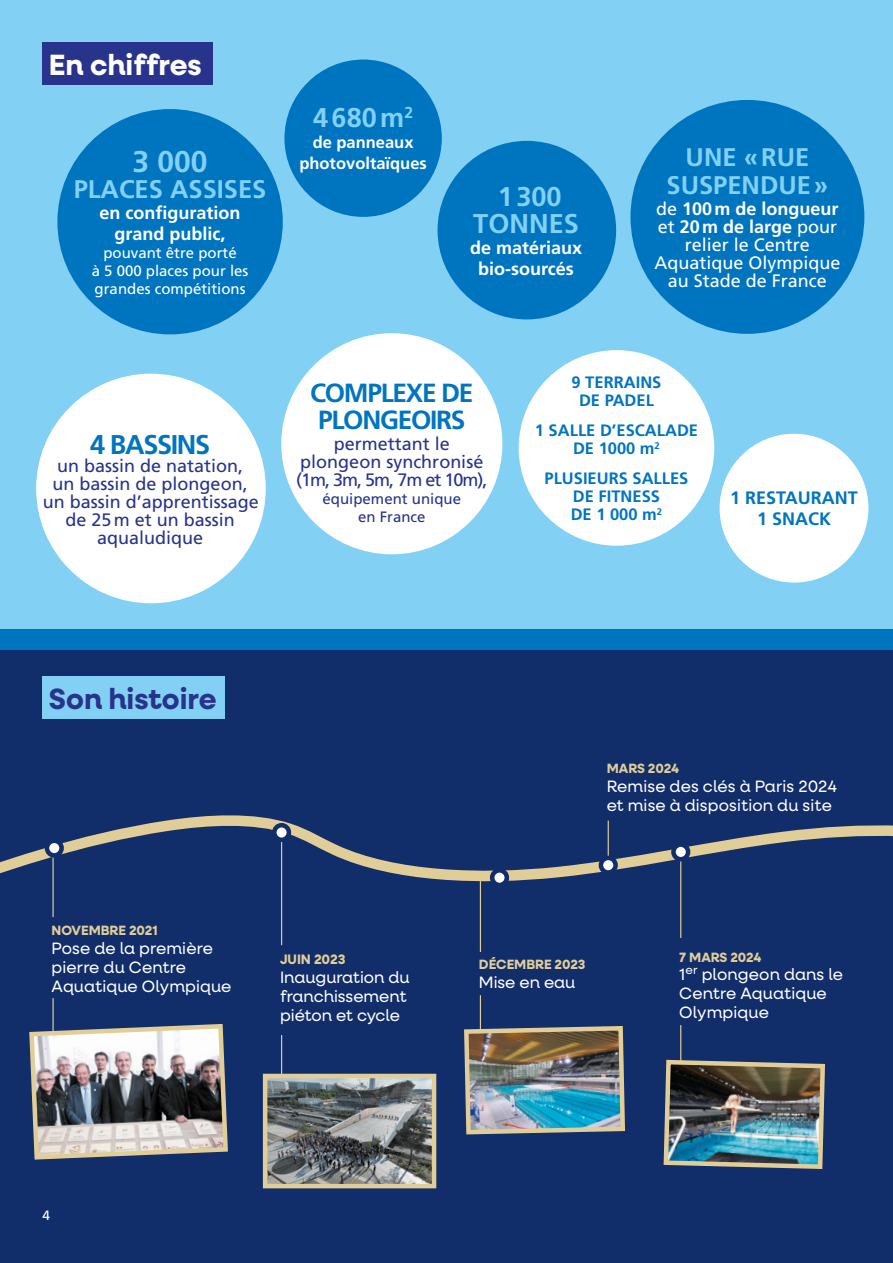
<style>
.page{position:relative;width:893px;height:1263px;background:#fff}
.page>*{position:absolute;margin:0;border:0;box-sizing:border-box;transform-origin:0 0}
.t1{font:700 30px "Frutiger LT Pro";color:#83d0f5}
.t2{font:700 29.4px "Neulis Neue";color:#28348b}
.t3{font:700 29.4px "Neulis Neue";color:#fff}
.t4{font:700 27.15px/27.2px "Frutiger LT Pro";color:#83d0f5;text-align:center}
.t5{font:700 27.15px "Frutiger LT Pro";letter-spacing:-.05em;color:#0075bf}
.t6{font:700 26.25px/27px "Frutiger LT Pro";letter-spacing:-.05em;color:#0075bf;text-align:center}
.t7{font:700 25.5px/27.2px "Frutiger LT Pro";color:#83d0f5;text-align:center}
.t8{font:18px/18px "Frutiger LT Pro";color:#28348b;text-align:center}
.t9{font:18px/18px "Frutiger LT Pro";color:#fff;text-align:center}
.t10{font:700 18px/21px "Frutiger LT Pro";color:#fff;text-align:center}
.t11{font:700 18px/21px "Frutiger LT Pro";color:#0075bf;text-align:center}
.t12{font:16.5px/18.9px "Neulis Neue";letter-spacing:.01em;color:#fff}
.t13{font:700 16.5px/18px "Frutiger LT Pro";color:#0075bf;text-align:center}
.t14{font:700 16.5px "Frutiger LT Pro";color:#fff}
.t15{font:15px/18px "Frutiger LT Pro";color:#fff;text-align:center}
.t16{font:15px/18px "Frutiger LT Pro";color:#28348b;text-align:center}
.t17{font:700 13.8px "Neulis Neue";letter-spacing:-.005em;color:#e1cd97}
.t18{font:700 13.5px "Neulis Neue";color:#e1cd97}
.t19{font:13.5px "Frutiger LT Pro";color:#fff}
.s1{font-weight:700}
</style>
<div class="page">
<div style="left:0;top:0;width:893px;height:696px;background:#83d0f5"></div>
<div style="left:43px;top:43px;width:170px;height:42px;background:#28348b"></div>
<div style="left:57px;top:109px;width:226px;height:225px;background:#0075bf;border-radius:50%"></div>
<div style="left:36px;top:374px;width:230px;height:229px;background:#fff;border-radius:50%"></div>
<div style="left:281px;top:333px;width:221px;height:221px;background:#fff;border-radius:50%"></div>
<div style="left:284px;top:60px;width:158px;height:157px;background:#0075bf;border-radius:50%"></div>
<div style="left:630px;top:100px;width:234px;height:234px;background:#0075bf;border-radius:50%"></div>
<div style="left:0;top:629px;width:893px;height:22px;background:#0075bf"></div>
<div style="left:519px;top:350px;width:195px;height:196px;background:#fff;border-radius:50%"></div>
<div style="left:720px;top:434px;width:148px;height:149px;background:#fff;border-radius:50%"></div>
<div style="left:0;top:651px;width:893px;height:612px;background:#112d6a"></div>
<svg style="left:0;top:815px;width:893px;height:99px"></svg>
<hr style="left:52px;top:848px;width:2px;height:69px;background:#e1cd97">
<hr style="left:52px;top:998px;width:2px;height:110px;background:#e1cd97">
<svg style="left:47px;top:841px;width:15px;height:14px"></svg>
<div style="left:45px;top:838px;width:19px;height:20px;border:4px solid #112d6a;border-radius:50%"></div>
<hr style="left:281px;top:832px;width:1px;height:113px;background:#e1cd97">
<hr style="left:281px;top:1035px;width:1px;height:134px;background:#e1cd97">
<svg style="left:274px;top:825px;width:15px;height:15px"></svg>
<div style="left:272px;top:823px;width:19px;height:19px;border:4px solid #112d6a;border-radius:50%"></div>
<hr style="left:480px;top:875px;width:1px;height:77px;background:#e1cd97">
<hr style="left:480px;top:995px;width:1px;height:85px;background:#e1cd97">
<svg style="left:492px;top:870px;width:15px;height:15px"></svg>
<div style="left:490px;top:868px;width:19px;height:19px;border:4px solid #112d6a;border-radius:50%"></div>
<hr style="left:608px;top:821px;width:1px;height:41px;background:#e1cd97">
<svg style="left:601px;top:858px;width:15px;height:14px"></svg>
<div style="left:599px;top:856px;width:19px;height:19px;border:4px solid #112d6a;border-radius:50%"></div>
<hr style="left:680px;top:849px;width:1px;height:89px;background:#e1cd97">
<hr style="left:680px;top:1025px;width:1px;height:89px;background:#e1cd97">
<svg style="left:673px;top:845px;width:15px;height:14px"></svg>
<div style="left:671px;top:842px;width:19px;height:19px;border:4px solid #112d6a;border-radius:50%"></div>
<img style="left:29px;top:1021px;width:199px;height:139px">
<img style="left:268px;top:1079px;width:163px;height:104px">
<div style="left:263px;top:1074px;width:173px;height:114px;border:4px solid #e1cd97"></div>
<img style="left:464px;top:1024px;width:161px;height:111px">
<img style="left:663px;top:1057px;width:162px;height:112px">
<div style="left:438px;top:141px;width:178px;height:178px;background:#0075bf;border-radius:50%"></div>
<div style="left:43px;top:676px;width:182px;height:43px;background:#83d0f5"></div>
<h2 class="t3" style="left:49px;top:44px;width:154px">En chiffres</h2>
<h3 class="t4" style="left:313px;top:104px;width:102px">4680m<sup>2</sup></h3>
<p class="t14" style="left:313px;top:133px;width:102px">de panneaux</p>
<h1 class="t1" style="left:133px;top:144px;width:77px">3 000</h1>
<p class="t14" style="left:299px;top:154px;width:129px">photovoltaïques</p>
<h3 class="t7" style="left:74px;top:175px;width:194px">PLACES ASSISES</h3>
<p class="t10" style="left:100px;top:202px;width:143px">en configuration grand public,</p>
<p class="t15" style="left:92px;top:244px;width:158px">pouvant être porté<br>à 5 000 places pour les grandes compétitions</p>
<h3 class="t4" style="left:473px;top:183px;width:107px">1300<br>TONNES</h3>
<p class="t10" style="left:470px;top:237px;width:114px">de matériaux bio-sourcés</p>
<h3 class="t7" style="left:666px;top:144px;width:163px">UNE «RUE<br>SUSPENDUE»</h3>
<p class="t9" style="left:654px;top:199px;width:188px">de <span class="s1">100m de longueur </span>et <span class="s1">20m de large</span> pour relier le Centre<br>Aquatique Olympique au Stade de France</p>
<h3 class="t5" style="left:90px;top:428px;width:122px">4 BASSINS</h3>
<p class="t8" style="left:43px;top:456px;width:218px">un bassin de natation,<br>un bassin de plongeon, un bassin d’apprentissage de 25m et un bassin aqualudique</p>
<h3 class="t6" style="left:310px;top:380px;width:165px">COMPLEXE DE<br>PLONGEOIRS</h3>
<p class="t8" style="left:296px;top:435px;width:193px">permettant le plongeon synchronisé (1m, 3m, 5m, 7m et 10m),</p>
<p class="t16" style="left:323px;top:490px;width:140px">équipement unique en France</p>
<p class="t13" style="left:572px;top:373px;width:91px">9 TERRAINS<br>DE PADEL</p>
<p class="t13" style="left:535px;top:421px;width:165px">1 SALLE D’ESCALADE<br>DE 1000 m<sup>2</sup></p>
<p class="t13" style="left:544px;top:469px;width:145px">PLUSIEURS SALLES<br>DE FITNESS<br>DE 1 000 m<sup>2</sup></p>
<p class="t11" style="left:730px;top:488px;width:129px">1 RESTAURANT<br>1 SNACK</p>
<h2 class="t2" style="left:49px;top:678px;width:169px">Son histoire</h2>
<p class="t18" style="left:52px;top:921px;width:108px">NOVEMBRE 2021</p>
<p class="t12" style="left:52px;top:938px;width:181px">Pose de la première pierre du Centre<br>Aquatique Olympique</p>
<p class="t17" style="left:280px;top:950px;width:67px">JUIN 2023</p>
<p class="t12" style="left:280px;top:967px;width:131px">Inauguration du franchissement piéton et cycle</p>
<p class="t18" style="left:607px;top:758px;width:74px">MARS 2024</p>
<p class="t12" style="left:607px;top:776px;width:232px">Remise des clés à Paris 2024 et mise à disposition du site</p>
<p class="t18" style="left:479px;top:954px;width:108px">DÉCEMBRE 2023</p>
<p class="t12" style="left:479px;top:972px;width:98px">Mise en eau</p>
<p class="t18" style="left:679px;top:947px;width:84px">7 MARS 2024</p>
<p class="t12" style="left:679px;top:964px;width:165px">1<sup>er</sup> plongeon dans le<br>Centre Aquatique<br>Olympique</p>
<p class="t19" style="left:43px;top:1208px;width:9px">4</p>
</div>
